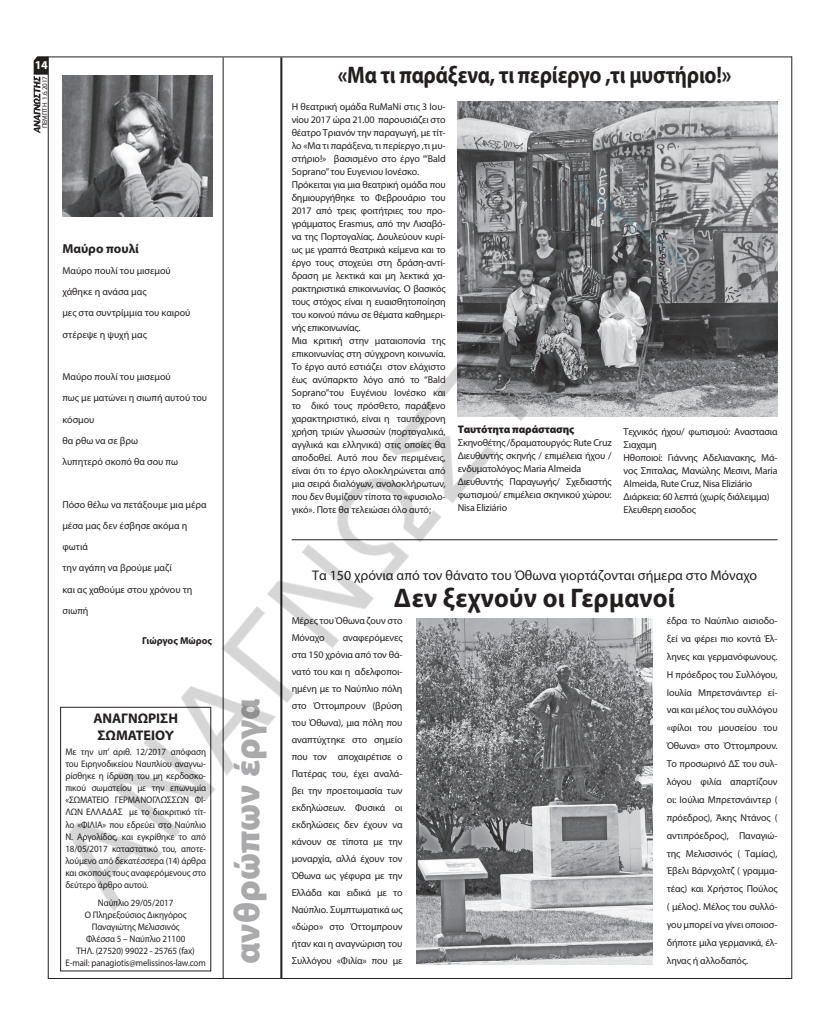
<style>
.page{position:relative;width:823px;height:1035px;background:#fff}
.page>*{position:absolute;margin:0;border:0;box-sizing:border-box;transform-origin:0 0}
.t1{font:900 36px "Myriad Pro";color:#aaaaac}
.t2{font:700 27px "Myriad Pro";letter-spacing:.01em;color:#241f1f;scale:.95 1}
.t3{font:700 24px "Myriad Pro";letter-spacing:-.01em;color:#241f1f;scale:.87 1}
.t4{font:14px "Myriad Pro";color:#241f1f}
.t5{font:700 14px/17.5px "Myriad Pro";color:#241f1f}
.t6{font:700 13px "Myriad Pro";color:#241f1f}
.t7{font:700 12px "Myriad Pro";color:#fff}
.t8{font:900 11px "Myriad Pro";letter-spacing:-.01em;color:#241f1f}
.t9{font:10px/13px "Myriad Pro";letter-spacing:-.015em;color:#241f1f}
.t10{font:700 10px "Myriad Pro";color:#241f1f}
.t11{font:9.5px/12.1px "Myriad Pro";letter-spacing:-.01em;color:#241f1f;text-align:justify;scale:.95 1}
.t12{font:7px "Myriad Pro";letter-spacing:-.01em;color:#241f1f}
</style>
<div class="page">
<hr style="left:48px;top:57px;width:743px;height:1px;background:#241f1f">
<hr style="left:48px;top:978px;width:743px;height:1px;background:#241f1f">
<hr style="left:791px;top:56px;width:1px;height:923px;background:#241f1f">
<svg style="left:34px;top:59px;width:1px;height:72px"></svg>
<img style="left:35px;top:56px;width:743px;height:923px">
<p class="t7" style="left:34px;top:57px;width:14px">14</p>
<p class="t12" style="left:40px;top:128px;width:54px;rotate:-90deg">ΠΕΜΠΤΗ 1.6.2017</p>
<h3 class="t6" style="left:62px;top:240px;width:78px">Μαύρο πουλί</h3>
<p class="t9" style="left:62px;top:260px;width:129px;line-height:21.2px">Μαύρο πουλί του μισεμού χάθηκε η ανάσα μας<br>μες στα συντρίμμια του καιρού στέρεψε η ψυχή μας</p>
<p class="t9" style="left:62px;top:366px;width:146px;line-height:21.2px">Μαύρο πουλί του μισεμού<br>πως με ματώνει η σιωπή αυτού του κόσμου<br>θα ρθω να σε βρω<br>λυπητερό σκοπό θα σου πω</p>
<p class="t9" style="left:62px;top:493px;width:146px;line-height:21.2px">Πόσο θέλω να πετάξουμε μια μέρα μέσα μας δεν έσβησε ακόμα η φωτιά<br>την αγάπη να βρούμε μαζί<br>και ας χαθούμε στου χρόνου τη σιωπή</p>
<p class="t10" style="left:142px;top:634px;width:71px">Γιώργος Μώρος</p>
<h3 class="t5" style="left:93px;top:708px;width:86px">ΑΝΑΓΝΩΡΙΣΗ<br>ΣΩΜΑΤΕΙΟΥ</h3>
<p class="t11" style="left:65px;top:745px;width:149px">Με την υπ’ αριθ. 12/2017 απόφαση του Ειρηνοδικείου Ναυπλίου αναγνω&shy;ρίσθηκε η ίδρυση του μη κερδοσκο&shy;πικού σωματείου με την επωνυμία «ΣΩΜΑΤΕΙΟ ΓΕΡΜΑΝΟΓΛΩΣΣΩΝ ΦΙ-ΛΩΝ ΕΛΛΑΔΑΣ με το διακριτικό τίτ&shy;λο «ΦΙΛΙΑ» που εδρεύει στο Ναύπλιο Ν. Αργολίδος, και εγκρίθηκε το από 18/05/2017 καταστατικό του, αποτε&shy;λούμενο από δεκατέσσερα (14) άρθρα και σκοπούς τους αναφερόμενους στο δεύτερο άρθρο αυτού.</p>
<p class="t11" style="left:66px;top:896px;width:149px;text-align:center">Ναύπλιο 29/05/2017<br>Ο Πληρεξούσιος Δικηγόρος<br>Παναγιώτης Μελισσινός<br>Φλέσσα 5 – Ναύπλιο 21100<br>ΤΗΛ. (27520) 99022 - 25765 (fax)<br>E-mail: panagiotis@melissinos-law.com</p>
<h1 class="t1" style="left:223px;top:964px;width:267px;rotate:-90deg">ανθρώπων έργα</h1>
<h3 class="t3" style="left:337px;top:59px;width:454px">«Μα τι παράξενα, τι περίεργο ,τι μυστήριο!»</h3>
<p class="t9" style="left:291px;top:100px;width:155px">Η θεατρική ομάδα RuMaNi στις 3 Ιου&shy;νίου 2017 ώρα 21.00 παρουσιάζει στο θέατρο Τριανόν την παραγωγή, με τίτ&shy;λο «Μα τι παράξενα, τι περίεργο ,τι μυ&shy;στήριο!» βασισμένο στο έργο “‘Bald Soprano” του Ευγενιου Ιονέσκο.<br>Πρόκειται για μια θεατρική ομάδα που δημιουργήθηκε το Φεβρουάριο του 2017 από τρεις φοιτήτριες του προ&shy;γράμματος Erasmus, από την Λισαβό&shy;να της Πορτογαλίας. Δουλεύουν κυρί&shy;ως με γραπτά θεατρικά κείμενα και το έργο τους στοχεύει στη δράση-αντί&shy;δραση με λεκτικά και μη λεκτικά χα&shy;ρακτηριστικά επικοινωνίας. Ο βασικός τους στόχος είναι η ευαισθητοποίηση του κοινού πάνω σε θέματα καθημερι&shy;νής επικοινωνίας.<br>Μια κριτική στην ματαιοπονία της επικοινωνίας στη σύγχρονη κοινωνία.<br>Το έργο αυτό εστιάζει στον ελάχιστο έως ανύπαρκτο λόγο από το “Bald Soprano”του Ευγένιου Ιονέσκο και το δικό τους πρόσθετο, παράξενο χαρακτηριστικό, είναι η ταυτόχρονη χρήση τριών γλωσσών (πορτογαλικά, αγγλικά και ελληνικά) στις οποίες θα αποδοθεί. Αυτό που δεν περιμένεις, είναι ότι το έργο ολοκληρώνεται από μια σειρά διαλόγων, ανολοκλήρωτων, που δεν θυμίζουν τίποτα το «φυσιολο&shy;γικό». Ποτε θα τελειώσει όλο αυτό;</p>
<p class="t8" style="left:457px;top:422px;width:118px">Ταυτότητα παράστασης</p>
<p class="t9" style="left:457px;top:436px;width:155px">Σκηνοθέτης /δραματουργός: Rute Cruz<br>Διευθυντής σκηνής / επιμέλεια ήχου / ενδυματολόγος: Maria Almeida<br>Διευθυντής Παραγωγής/ Σχεδιαστής φωτισμού/ επιμέλεια σκηνικού χώρου:<br>Nisa Eliziário</p>
<p class="t9" style="left:623px;top:425px;width:155px">Τεχνικός ήχου/ φωτισμού: Αναστασια<br>Σιαχαμη<br>Ηθοποιοί: Γιάννης Αδελιανακης, Μά&shy;νος Σπιταλας, Μανώλης Μεσινι, Maria<br>Almeida, Rute Cruz, Nisa Eliziário<br>Διάρκεια: 60 λεπτά (χωρίς διάλειμμα)<br>Ελευθερη εισοδος</p>
<h3 class="t4" style="left:312px;top:566px;width:446px">Τα 150 χρόνια από τον θάνατο του Όθωνα γιορτάζονται σήμερα στο Μόναχο</h3>
<h2 class="t2" style="left:394px;top:580px;width:297px">Δεν ξεχνούν οι Γερμανοί</h2>
<p class="t9" style="left:291px;top:612px;width:112px;line-height:17px">Μέρες του Όθωνα ζουν στο<br>Μόναχο</p>
<p class="t9" style="left:666px;top:611px;width:112px;line-height:17.9px;text-align:justify">έδρα το Ναύπλιο αισιοδο&shy;ξεί να φέρει πιο κοντά Έλ&shy;ληνες και γερμανόφωνους.<br>Η πρόεδρος του Συλλόγου, Ιουλία Μπρετσνάιντερ εί&shy;ναι και μέλος του συλλόγου «φίλοι του μουσείου του Όθωνα» στο Όττομπρουν.<br>Το προσωρινό ΔΣ του συλ&shy;λόγου φιλία απαρτίζουν οι: Ιούλια Μπρετσνάιντερ ( πρόεδρος), Άκης Ντάνος ( αντιπρόεδρος), Παναγιώ&shy;της Μελισσινός ( Ταμίας), Έβελι Βάρνχολτζ ( γραμμα&shy;τέας) και Χρήστος Πούλος ( μέλος). Μέλος του συλλό&shy;γου μπορεί να γίνει οποιοσ&shy;δήποτε μιλα γερμανικά, έλ&shy;ληνας ή αλλοδαπός.</p>
<p class="t9" style="left:291px;top:629px;width:112px;line-height:17px;text-align:justify;text-indent:51px">αναφερόμενες στα 150 χρόνια από τον θά&shy;νατό του και η αδελφοποι&shy;ημένη με το Ναύπλιο πόλη στο Όττομπρουν (βρύση του Όθωνα), μια πόλη που αναπτύχτηκε στο σημείο που τον αποχαιρέτισε ο Πατέρας του, έχει αναλά&shy;βει την προετοιμασία των εκδηλώσεων. Φυσικά οι εκδηλώσεις δεν έχουν να κάνουν σε τίποτα με την μοναρχία, αλλά έχουν τον Όθωνα ως γέφυρα με την Ελλάδα και ειδικά με το Ναύπλιο. Συμπτωματικά ως «δώρο» στο Όττομπρουν ήταν και η αναγνώριση του Συλλόγου «Φιλία» που με</p>
</div>
